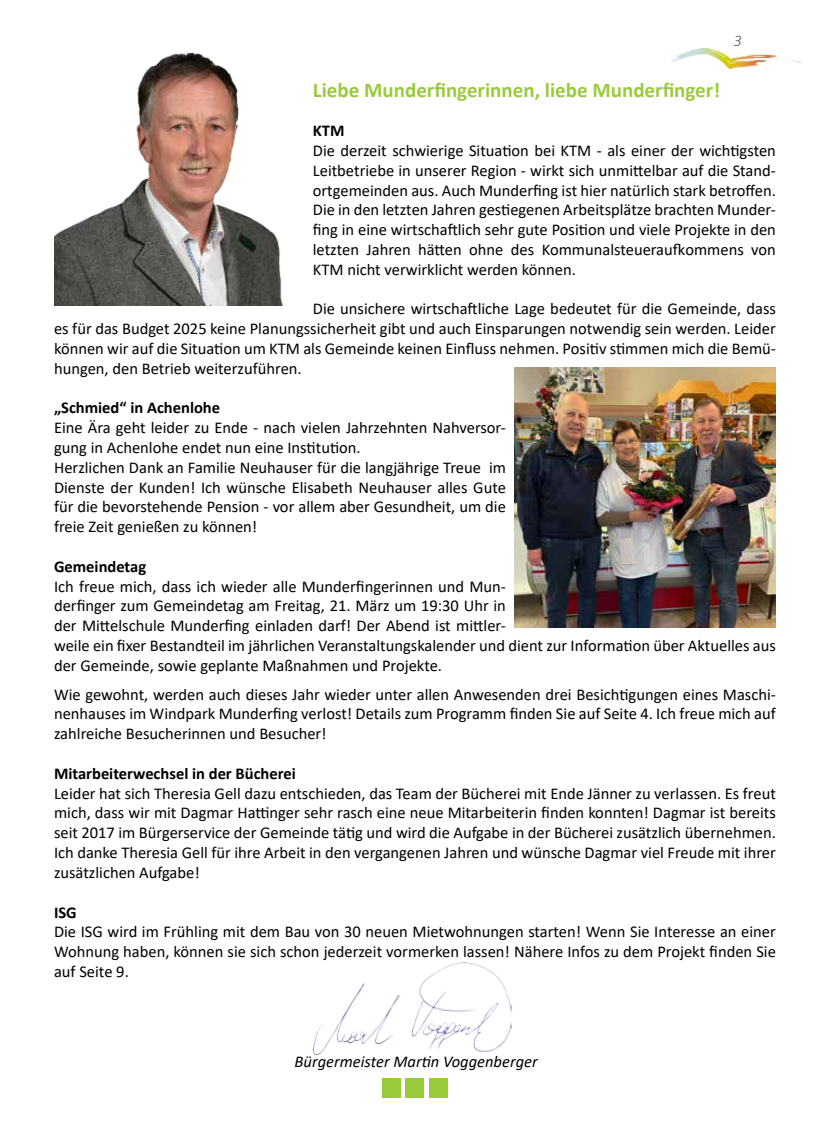
<style>
.page{position:relative;width:830px;height:1127px;background:#fff}
.page>*{position:absolute;margin:0;border:0;box-sizing:border-box;transform-origin:0 0}
.t1{font:700 21px "Calibri";color:#9aca3c}
.t2{font:16.5px/19.8px "Calibri";color:#000;text-align:justify}
.t3{font:700 16.5px "Calibri";color:#000}
.t4{font:italic 16.5px "Calibri";color:#000}
.t5{font:italic 300 16.5px "Calibri";color:#58595b}
</style>
<div class="page">
<img style="left:671px;top:49px;width:130px;height:20px">
<img style="left:313px;top:962px;width:198px;height:92px">
<div style="left:406px;top:1078px;width:18px;height:19px;background:#9aca3c"></div>
<div style="left:429px;top:1078px;width:18px;height:19px;background:#9aca3c"></div>
<div style="left:382px;top:1078px;width:18px;height:19px;background:#9aca3c"></div>
<img style="left:54px;top:52px;width:229px;height:253px">
<img style="left:514px;top:367px;width:261px;height:260px">
<p class="t5" style="left:733px;top:30px;width:10px">3</p>
<p class="t1" style="left:313px;top:75px;width:408px">Liebe Munderfingerinnen, liebe Munderfinger!</p>
<p class="t3" style="left:313px;top:119px;width:33px">KTM</p>
<p class="t2" style="left:313px;top:140px;width:464px">Die derzeit schwierige Situation bei KTM - als einer der wichtigsten Leitbetriebe in unserer Region - wirkt sich unmittelbar auf die Stand&shy;ortgemeinden aus. Auch Munderfing ist hier natürlich stark betroffen.<br>Die in den letzten Jahren gestiegenen Arbeitsplätze brachten Munder&shy;fing in eine wirtschaftlich sehr gute Position und viele Projekte in den letzten Jahren hätten ohne des Kommunalsteueraufkommens von KTM nicht verwirklicht werden können.</p>
<p class="t2" style="left:54px;top:299px;width:723px;text-indent:259px">Die unsichere wirtschaftliche Lage bedeutet für die Gemeinde, dass es für das Budget 2025 keine Planungssicherheit gibt und auch Einsparungen notwendig sein werden. Leider können wir auf die Situation um KTM als Gemeinde keinen Einfluss nehmen. Positiv stimmen mich die Bemü&shy;hungen, den Betrieb weiterzuführen.</p>
<p class="t3" style="left:54px;top:396px;width:167px">„Schmied“ in Achenlohe</p>
<p class="t2" style="left:54px;top:417px;width:453px;text-align:left">Eine Ära geht leider zu Ende - nach vielen Jahrzehnten Nahversor&shy;gung in Achenlohe endet nun eine Institution.<br>Herzlichen Dank an Familie Neuhauser für die langjährige Treue im Dienste der Kunden! Ich wünsche Elisabeth Neuhauser alles Gute für die bevorstehende Pension - vor allem aber Gesundheit, um die freie Zeit genießen zu können!</p>
<p class="t3" style="left:54px;top:555px;width:94px">Gemeindetag</p>
<p class="t2" style="left:54px;top:576px;width:723px;text-align:left">Ich freue mich, dass ich wieder alle Munderfingerinnen und Mun-<br>derfinger zum Gemeindetag am Freitag, 21. März um 19:30 Uhr in<br>der Mittelschule Munderfing einladen darf! Der Abend ist mittler-<br>weile ein fixer Bestandteil im jährlichen Veranstaltungskalender und dient zur Information über Aktuelles aus der Gemeinde, sowie geplante Maßnahmen und Projekte.</p>
<p class="t2" style="left:54px;top:684px;width:723px">Wie gewohnt, werden auch dieses Jahr wieder unter allen Anwesenden drei Besichtigungen eines Maschi&shy;nenhauses im Windpark Munderfing verlost! Details zum Programm finden Sie auf Seite 4. Ich freue mich auf zahlreiche Besucherinnen und Besucher!</p>
<p class="t3" style="left:54px;top:762px;width:243px">Mitarbeiterwechsel in der Bücherei</p>
<p class="t2" style="left:54px;top:783px;width:723px">Leider hat sich Theresia Gell dazu entschieden, das Team der Bücherei mit Ende Jänner zu verlassen. Es freut mich, dass wir mit Dagmar Hattinger sehr rasch eine neue Mitarbeiterin finden konnten! Dagmar ist bereits seit 2017 im Bürgerservice der Gemeinde tätig und wird die Aufgabe in der Bücherei zusätzlich übernehmen.<br>Ich danke Theresia Gell für ihre Arbeit in den vergangenen Jahren und wünsche Dagmar viel Freude mit ihrer zusätzlichen Aufgabe!</p>
<p class="t3" style="left:54px;top:900px;width:24px">ISG</p>
<p class="t2" style="left:54px;top:921px;width:723px">Die ISG wird im Frühling mit dem Bau von 30 neuen Mietwohnungen starten! Wenn Sie Interesse an einer Wohnung haben, können sie sich schon jederzeit vormerken lassen! Nähere Infos zu dem Projekt finden Sie auf Seite 9.</p>
<p class="t4" style="left:294px;top:1050px;width:244px">Bürgermeister Martin Voggenberger</p>
</div>
